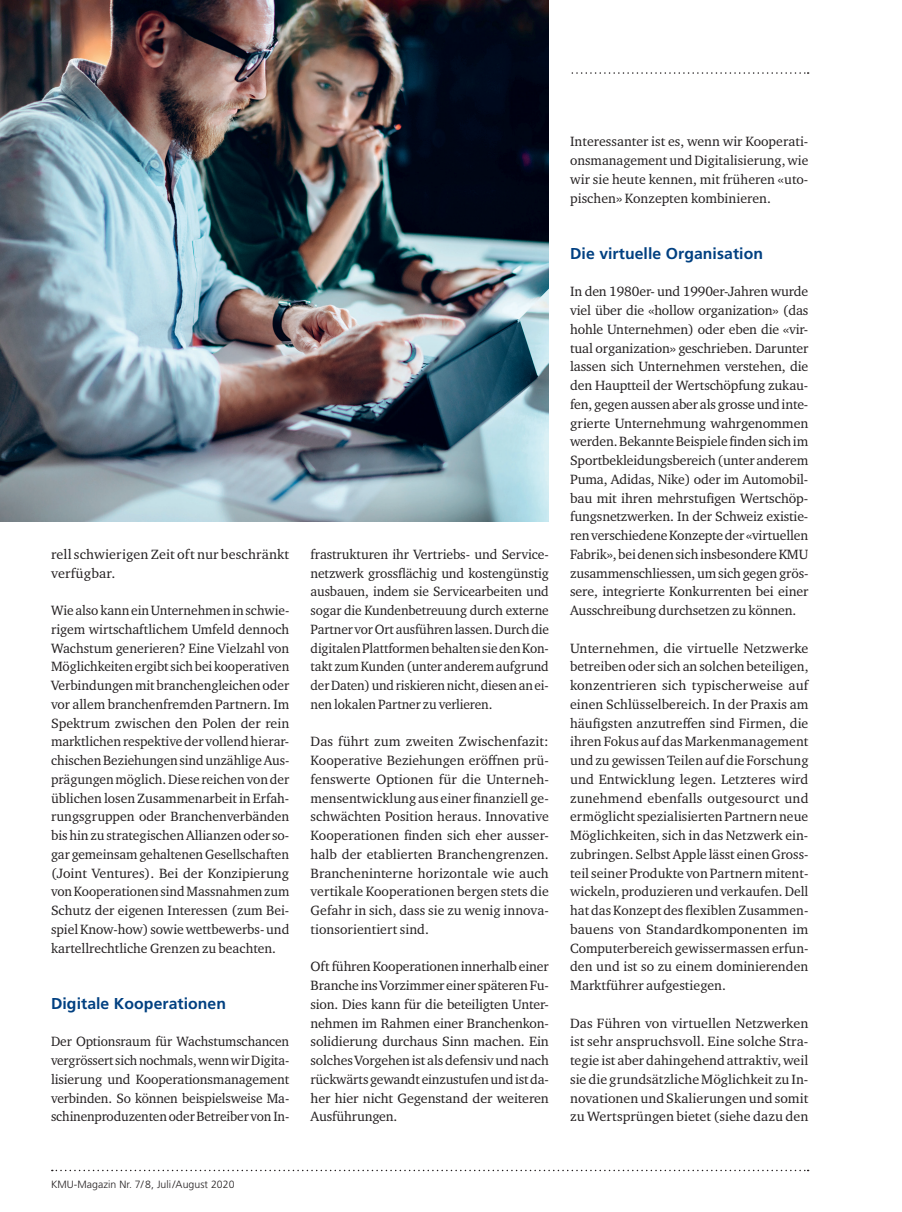
<style>
.page{position:relative;width:902px;height:1212px;background:#fff}
.page>*{position:absolute;margin:0;border:0;box-sizing:border-box;transform-origin:0 0}
.t1{font:700 15.75px "Frutiger LT Std";letter-spacing:.005em;color:#014081}
.t2{font:13.8px/18.8px "Charter ITC Std";letter-spacing:-.005em;color:#231f20;text-align:justify}
.t3{font:300 10.5px "Frutiger LT Std";letter-spacing:.005em;color:#231f20}
</style>
<div class="page">
<svg style="left:571px;top:72px;width:237px;height:2px"></svg>
<svg style="left:52px;top:1170px;width:756px;height:1px"></svg>
<img style="left:0;top:0;width:549px;height:521px">
<p class="t2" style="left:51px;top:544px;width:240px">rell schwierigen Zeit oft nur beschränkt verfügbar.</p>
<p class="t2" style="left:51px;top:601px;width:240px">Wie also kann ein Unternehmen in schwie&shy;rigem wirtschaftlichem Umfeld dennoch Wachstum generieren? Eine Vielzahl von Möglichkeiten ergibt sich bei kooperativen Verbindungen mit branchengleichen oder vor allem branchenfremden Partnern. Im Spektrum zwischen den Polen der rein marktlichen respektive der vollend hierar&shy;chischen Beziehungen sind unzählige Aus&shy;prägungen möglich. Diese reichen von der üblichen losen Zusammenarbeit in Erfah&shy;rungsgruppen oder Branchenverbänden bis hin zu strategischen Allianzen oder so&shy;gar gemeinsam gehaltenen Gesellschaften (Joint Ventures). Bei der Konzipierung von Kooperationen sind Massnahmen zum Schutz der eigenen Interessen (zum Bei&shy;spiel Know-how) sowie wettbewerbs- und kartellrechtliche Grenzen zu beachten.</p>
<p class="t1" style="left:51px;top:994px;width:176px">Digitale Kooperationen</p>
<p class="t2" style="left:51px;top:1032px;width:240px">Der Optionsraum für Wachstumschancen vergrössert sich nochmals, wenn wir Digita&shy;lisierung und Kooperationsmanagement verbinden. So können beispielsweise Ma&shy;schinenproduzenten oder Betreiber von In-</p>
<p class="t2" style="left:310px;top:544px;width:240px">frastrukturen ihr Vertriebs- und Service&shy;netzwerk grossflächig und kostengünstig ausbauen, indem sie Servicearbeiten und sogar die Kundenbetreuung durch externe Partner vor Ort ausführen lassen. Durch die digitalen Plattformen behalten sie den Kon&shy;takt zum Kunden (unter anderem aufgrund der Daten) und riskieren nicht, diesen an ei&shy;nen lokalen Partner zu verlieren.</p>
<p class="t2" style="left:310px;top:732px;width:240px">Das führt zum zweiten Zwischenfazit:<br>Kooperative Beziehungen eröffnen prü&shy;fenswerte Optionen für die Unterneh&shy;mensentwicklung aus einer finanziell ge&shy;schwächten Position heraus. Innovative Kooperationen finden sich eher ausser&shy;halb der etablierten Branchengrenzen.<br>Brancheninterne horizontale wie auch vertikale Kooperationen bergen stets die Gefahr in sich, dass sie zu wenig innova&shy;tionsorientiert sind.</p>
<p class="t2" style="left:310px;top:957px;width:240px">Oft führen Kooperationen innerhalb einer Branche ins Vorzimmer einer späteren Fu&shy;sion. Dies kann für die beteiligten Unter&shy;nehmen im Rahmen einer Branchenkon&shy;solidierung durchaus Sinn machen. Ein solches Vorgehen ist als defensiv und nach rückwärts gewandt einzustufen und ist da&shy;her hier nicht Gegenstand der weiteren Ausführungen.</p>
<p class="t2" style="left:570px;top:132px;width:240px">Interessanter ist es, wenn wir Kooperati&shy;onsmanagement und Digitalisierung, wie wir sie heute kennen, mit früheren «uto&shy;pischen» Konzepten kombinieren.</p>
<p class="t1" style="left:570px;top:244px;width:194px">Die virtuelle Organisation</p>
<p class="t2" style="left:570px;top:282px;width:240px">In den 1980er- und 1990er-Jahren wurde viel über die «hollow organization» (das hohle Unternehmen) oder eben die «vir&shy;tual organization» geschrieben. Darunter lassen sich Unternehmen verstehen, die den Hauptteil der Wertschöpfung zukau&shy;fen, gegen aussen aber als grosse und inte&shy;grierte Unternehmung wahrgenommen werden. Bekannte Beispiele finden sich im Sportbekleidungsbereich (unter anderem Puma, Adidas, Nike) oder im Automobil&shy;bau mit ihren mehrstufigen Wertschöp&shy;fungsnetzwerken. In der Schweiz existie&shy;ren verschiedene Konzepte der «virtuellen Fabrik», bei denen sich insbesondere KMU zusammenschliessen, um sich gegen grös&shy;sere, integrierte Konkurrenten bei einer Ausschreibung durchsetzen zu können.</p>
<p class="t2" style="left:570px;top:638px;width:240px">Unternehmen, die virtuelle Netzwerke betreiben oder sich an solchen beteiligen, konzentrieren sich typischerweise auf einen Schlüsselbereich. In der Praxis am häufigsten anzutreffen sind Firmen, die ihren Fokus auf das Markenmanagement und zu gewissen Teilen auf die Forschung und Entwicklung legen. Letzteres wird zunehmend ebenfalls outgesourct und ermöglicht spezialisierten Partnern neue Möglichkeiten, sich in das Netzwerk ein&shy;zubringen. Selbst Apple lässt einen Gross&shy;teil seiner Produkte von Partnern mitent&shy;wickeln, produzieren und verkaufen. Dell hat das Konzept des flexiblen Zusammen&shy;bauens von Standardkomponenten im Computerbereich gewissermassen erfun&shy;den und ist so zu einem dominierenden Marktführer aufgestiegen.</p>
<p class="t2" style="left:570px;top:1013px;width:240px">Das Führen von virtuellen Netzwerken ist sehr anspruchsvoll. Eine solche Stra&shy;tegie ist aber dahingehend attraktiv, weil sie die grundsätzliche Möglichkeit zu In&shy;novationen und Skalierungen und somit zu Wertsprüngen bietet (siehe dazu den</p>
<p class="t3" style="left:51px;top:1178px;width:185px">KMU-Magazin Nr. 7/8, Juli/August 2020</p>
</div>
